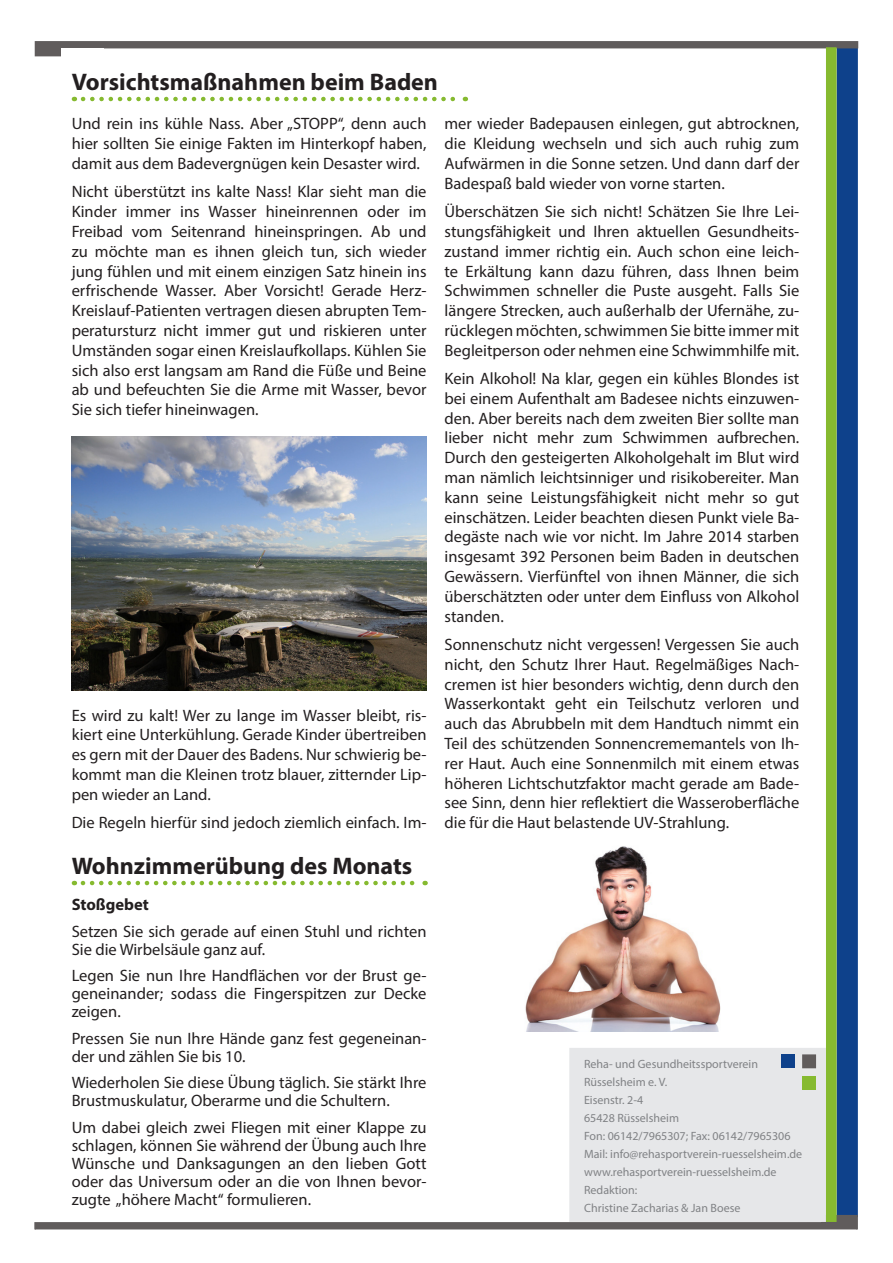
<style>
.page{position:relative;width:893px;height:1263px;background:#fff}
.page>*{position:absolute;margin:0;border:0;box-sizing:border-box;transform-origin:0 0}
.Überschrift{font:700 24px "Myriad Pro";color:#231f20}
.Titel{font:16.5px/19.8px "Myriad Pro";color:#231f20;text-align:justify}
.Titel-2{font:700 16.5px "Myriad Pro";color:#231f20}
.t1{font:12px/18px "Myriad Pro";color:#808285}
</style>
<div class="page">
<div style="left:837px;top:46px;width:21px;height:1171px;background:#0e418b"></div>
<svg style="left:34px;top:41px;width:825px;height:16px"></svg>
<svg style="left:34px;top:1214px;width:824px;height:16px"></svg>
<div style="left:569px;top:1048px;width:257px;height:174px;background:#e6e7e9"></div>
<div style="left:802px;top:1054px;width:14px;height:14px;background:#605c5c;border:2px solid #605c5c"></div>
<div style="left:802px;top:1076px;width:14px;height:14px;background:#86ba30"></div>
<div style="left:781px;top:1054px;width:14px;height:14px;background:#0e418b"></div>
<div style="left:61px;top:49px;width:42px;height:13px;background:#fff"></div>
<div style="left:826px;top:47px;width:11px;height:1175px;background:#86ba30"></div>
<svg style="left:83px;top:881px;width:343px;height:4px"></svg>
<img style="left:525px;top:846px;width:196px;height:186px">
<svg style="left:83px;top:97px;width:383px;height:4px"></svg>
<img style="left:72px;top:437px;width:354px;height:253px">
<p class="Überschrift" style="left:72px;top:66px;width:368px">Vorsichtsmaßnahmen beim Baden</p>
<p class="Titel" style="left:72px;top:114px;width:356px">Und rein ins kühle Nass. Aber „STOPP“, denn auch hier sollten Sie einige Fakten im Hinterkopf haben, damit aus dem Badevergnügen kein Desaster wird.</p>
<p class="Titel" style="left:72px;top:182px;width:356px">Nicht überstützt ins kalte Nass! Klar sieht man die Kinder immer ins Wasser hineinrennen oder im Freibad vom Seitenrand hineinspringen. Ab und zu möchte man es ihnen gleich tun, sich wieder jung fühlen und mit einem einzigen Satz hinein ins erfrischende Wasser. Aber Vorsicht! Gerade Herz-Kreislauf-Patienten vertragen diesen abrupten Tem&shy;peratursturz nicht immer gut und riskieren unter Umständen sogar einen Kreislaufkollaps. Kühlen Sie sich also erst langsam am Rand die Füße und Beine ab und befeuchten Sie die Arme mit Wasser, bevor Sie sich tiefer hineinwagen.</p>
<p class="Titel" style="left:72px;top:705px;width:356px">Es wird zu kalt! Wer zu lange im Wasser bleibt, ris&shy;kiert eine Unterkühlung. Gerade Kinder übertreiben es gern mit der Dauer des Badens. Nur schwierig be&shy;kommt man die Kleinen trotz blauer, zitternder Lip&shy;pen wieder an Land.</p>
<p class="Titel" style="left:72px;top:812px;width:356px">Die Regeln hierfür sind jedoch ziemlich einfach. Im-</p>
<p class="Überschrift" style="left:72px;top:850px;width:342px">Wohnzimmerübung des Monats</p>
<p class="Titel-2" style="left:72px;top:894px;width:79px">Stoßgebet</p>
<p class="Titel" style="left:72px;top:922px;width:356px;line-height:18px">Setzen Sie sich gerade auf einen Stuhl und richten<br>Sie die Wirbelsäule ganz auf.</p>
<p class="Titel" style="left:72px;top:966px;width:356px;line-height:18px">Legen Sie nun Ihre Handflächen vor der Brust ge&shy;geneinander; sodass die Fingerspitzen zur Decke zeigen.</p>
<p class="Titel" style="left:72px;top:1029px;width:356px;line-height:18px">Pressen Sie nun Ihre Hände ganz fest gegeneinan&shy;der und zählen Sie bis 10.</p>
<p class="Titel" style="left:72px;top:1073px;width:356px;line-height:18px">Wiederholen Sie diese Übung täglich. Sie stärkt Ihre<br>Brustmuskulatur, Oberarme und die Schultern.</p>
<p class="Titel" style="left:72px;top:1118px;width:356px;line-height:18px">Um dabei gleich zwei Fliegen mit einer Klappe zu schlagen, können Sie während der Übung auch Ihre Wünsche und Danksagungen an den lieben Gott oder das Universum oder an die von Ihnen bevor&shy;zugte „höhere Macht“ formulieren.</p>
<p class="Titel" style="left:444px;top:114px;width:356px">mer wieder Badepausen einlegen, gut abtrocknen, die Kleidung wechseln und sich auch ruhig zum Aufwärmen in die Sonne setzen. Und dann darf der Badespaß bald wieder von vorne starten.</p>
<p class="Titel" style="left:444px;top:201px;width:356px">Überschätzen Sie sich nicht! Schätzen Sie Ihre Lei&shy;stungsfähigkeit und Ihren aktuellen Gesundheits&shy;zustand immer richtig ein. Auch schon eine leich&shy;te Erkältung kann dazu führen, dass Ihnen beim Schwimmen schneller die Puste ausgeht. Falls Sie längere Strecken, auch außerhalb der Ufernähe, zu&shy;rücklegen möchten, schwimmen Sie bitte immer mit Begleitperson oder nehmen eine Schwimmhilfe mit.</p>
<p class="Titel" style="left:444px;top:368px;width:356px">Kein Alkohol! Na klar, gegen ein kühles Blondes ist bei einem Aufenthalt am Badesee nichts einzuwen&shy;den. Aber bereits nach dem zweiten Bier sollte man lieber nicht mehr zum Schwimmen aufbrechen.<br>Durch den gesteigerten Alkoholgehalt im Blut wird man nämlich leichtsinniger und risikobereiter. Man kann seine Leistungsfähigkeit nicht mehr so gut einschätzen. Leider beachten diesen Punkt viele Ba&shy;degäste nach wie vor nicht. Im Jahre 2014 starben insgesamt 392 Personen beim Baden in deutschen Gewässern. Vierfünftel von ihnen Männer, die sich überschätzten oder unter dem Einfluss von Alkohol standen.</p>
<p class="Titel" style="left:444px;top:634px;width:356px">Sonnenschutz nicht vergessen! Vergessen Sie auch nicht, den Schutz Ihrer Haut. Regelmäßiges Nach&shy;cremen ist hier besonders wichtig, denn durch den Wasserkontakt geht ein Teilschutz verloren und auch das Abrubbeln mit dem Handtuch nimmt ein Teil des schützenden Sonnencrememantels von Ih&shy;rer Haut. Auch eine Sonnenmilch mit einem etwas höheren Lichtschutzfaktor macht gerade am Bade&shy;see Sinn, denn hier reflektiert die Wasseroberfläche die für die Haut belastende UV-Strahlung.</p>
<p class="t1" style="left:584px;top:1055px;width:220px">Reha- und Gesundheitssportverein<br>Rüsselsheim e. V.<br>Eisenstr. 2-4<br>65428 Rüsselsheim<br>Fon: 06142/7965307; Fax: 06142/7965306<br>Mail: info@rehasportverein-ruesselsheim.de www.rehasportverein-ruesselsheim.de<br>Redaktion:<br>Christine Zacharias &amp; Jan Boese</p>
</div>
